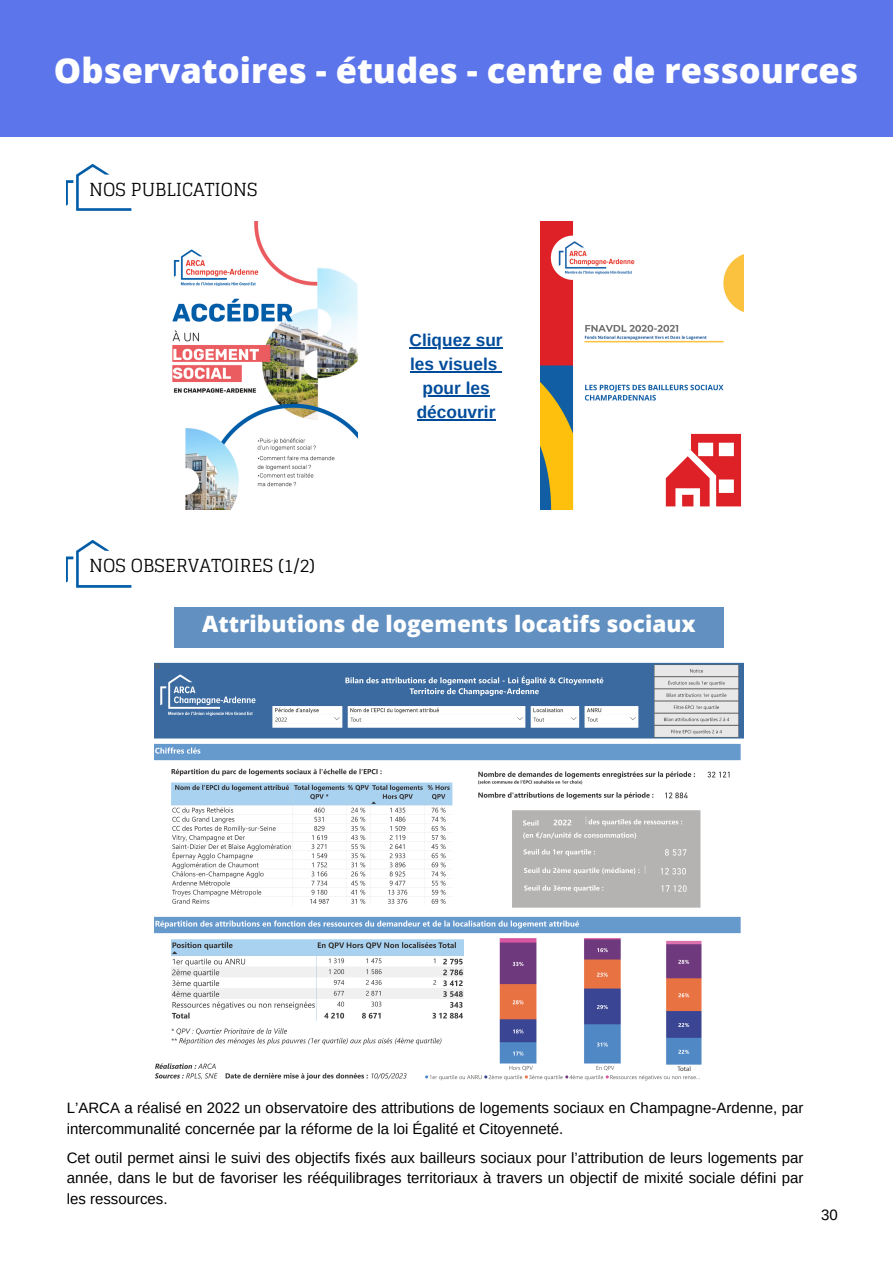
<style>
.page{position:relative;width:893px;height:1264px;background:#fff}
.page>*{position:absolute;margin:0;border:0;box-sizing:border-box;transform-origin:0 0}
.t1{font:800 34.5px "Open Sans";color:#fff}
.t2{font:800 22.5px "Open Sans";color:#fff}
.t3{font:18px "Glegoo";color:#000}
.t4{font:700 17.25px "Arimo";color:#004c9b}
.t5{font:15px/20.7px "Arimo";color:#000}
</style>
<div class="page">
<div style="left:0;top:0;width:892px;height:137px;background:#5c75ea"></div>
<div style="left:174px;top:606px;width:549px;height:41px;background:#6290c1"></div>
<img style="left:66px;top:164px;width:66px;height:47px">
<img style="left:66px;top:540px;width:66px;height:48px">
<img style="left:172px;top:222px;width:186px;height:288px">
<img style="left:154px;top:663px;width:589px;height:418px">
<img style="left:540px;top:222px;width:204px;height:288px">
<hr style="left:409px;top:347px;width:93px;height:1px;background:#004c9b">
<hr style="left:410px;top:371px;width:87px;height:1px;background:#004c9b">
<hr style="left:422px;top:395px;width:67px;height:1px;background:#004c9b">
<hr style="left:416px;top:419px;width:79px;height:1px;background:#004c9b">
<p class="t1" style="left:54px;top:46px;width:805px">Observatoires - études - centre de ressources</p>
<p class="t3" style="left:89px;top:179px;width:170px">NOS PUBLICATIONS</p>
<p class="t3" style="left:89px;top:555px;width:227px">NOS OBSERVATOIRES (1/2)</p>
<p class="t4" style="left:409px;top:330px;width:95px">Cliquez sur</p>
<p class="t4" style="left:410px;top:354px;width:89px">les visuels</p>
<p class="t4" style="left:422px;top:378px;width:69px">pour les</p>
<p class="t4" style="left:416px;top:402px;width:80px">découvrir</p>
<p class="t2" style="left:202px;top:608px;width:495px">Attributions de logements locatifs sociaux</p>
<p class="t5" style="left:67px;top:1097px;width:738px">L’ARCA a réalisé en 2022 un observatoire des attributions de logements sociaux en Champagne-Ardenne, par intercommunalité concernée par la réforme de la loi Égalité et Citoyenneté.</p>
<p class="t5" style="left:67px;top:1147px;width:738px;text-align:justify">Cet outil permet ainsi le suivi des objectifs fixés aux bailleurs sociaux pour l’attribution de leurs logements par année, dans le but de favoriser les rééquilibrages territoriaux à travers un objectif de mixité sociale défini par les ressources.</p>
<p class="t5" style="left:821px;top:1204px;width:18px">30</p>
</div>
